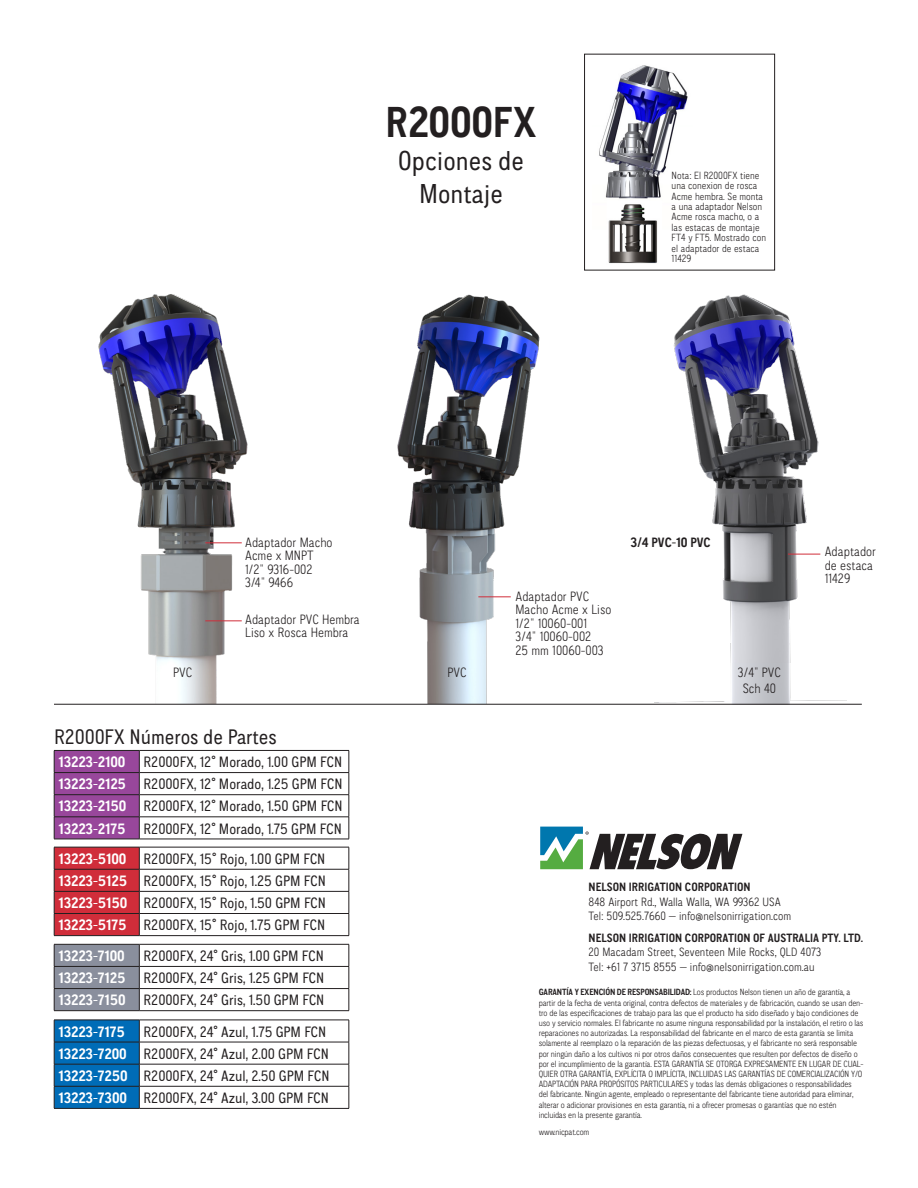
<style>
.page{position:relative;width:918px;height:1188px;background:#fff}
.page>*{position:absolute;margin:0;border:0;box-sizing:border-box;transform-origin:0 0}
.t1{font:700 43.2px "CA Normal";color:#231f20}
.t2{font:27.3px/32.7px "CA Normal";color:#231f20;text-align:center}
.t3{font:21px "CA Normal";color:#231f20}
.t4{font:15px "CA Normal";color:#231f20}
.t5{font:700 15px "CA Normal";color:#fff}
.Product_Name{font:300 13.5px/13.5px "CA Normal";color:#231f20}
.Product_Name-2{font:700 13.5px "CA Normal";color:#231f20}
.t6{font:300 12px/14.4px "CA Normal";color:#231f20}
.t7{font:700 12px "CA Normal";letter-spacing:.005em;color:#231f20}
.Product_Name-3{font:300 10.35px/10.4px "CA Normal";color:#231f20}
.Warranty{font:300 9px/10.2px "CA Normal";letter-spacing:-.02em;color:#231f20}
.s1{font-weight:700}
</style>
<div class="page">
<img style="left:655px;top:663px;width:192px;height:41px">
<img style="left:673px;top:294px;width:148px;height:369px">
<img style="left:76px;top:294px;width:186px;height:410px">
<img style="left:385px;top:294px;width:173px;height:410px">
<hr style="left:205px;top:542px;width:37px;height:1px;background:#d02d3a">
<hr style="left:205px;top:620px;width:37px;height:1px;background:#d02d3a">
<hr style="left:478px;top:596px;width:33px;height:1px;background:#d02d3a">
<hr style="left:788px;top:554px;width:32px;height:1px;background:#d02d3a">
<hr style="left:54px;top:704px;width:808px;height:1px;background:#231f20">
<img style="left:593px;top:65px;width:99px;height:206px">
<div style="left:584px;top:54px;width:191px;height:216px;border:1px solid #231f20"></div>
<svg style="left:140px;top:773px;width:209px;height:335px"></svg>
<svg style="left:54px;top:840px;width:295px;height:180px"></svg>
<hr style="left:139px;top:750px;width:210px;height:1px;background:#231f20">
<hr style="left:139px;top:772px;width:210px;height:1px;background:#231f20">
<hr style="left:139px;top:794px;width:210px;height:1px;background:#231f20">
<hr style="left:139px;top:817px;width:210px;height:1px;background:#231f20">
<svg style="left:54px;top:750px;width:86px;height:89px;background:#904492"></svg>
<svg style="left:349px;top:751px;width:1px;height:88px"></svg>
<hr style="left:54px;top:839px;width:85px;height:1px;background:#231f20">
<hr style="left:139px;top:839px;width:210px;height:1px;background:#231f20">
<hr style="left:139px;top:847px;width:210px;height:1px;background:#231f20">
<hr style="left:139px;top:869px;width:210px;height:1px;background:#231f20">
<hr style="left:139px;top:891px;width:210px;height:1px;background:#231f20">
<hr style="left:139px;top:913px;width:210px;height:1px;background:#231f20">
<svg style="left:54px;top:847px;width:86px;height:88px;background:#c52c38"></svg>
<svg style="left:349px;top:847px;width:1px;height:88px"></svg>
<hr style="left:54px;top:935px;width:85px;height:1px;background:#231f20">
<hr style="left:139px;top:935px;width:210px;height:1px;background:#231f20">
<hr style="left:139px;top:944px;width:210px;height:1px;background:#231f20">
<hr style="left:139px;top:966px;width:210px;height:1px;background:#231f20">
<hr style="left:139px;top:988px;width:210px;height:1px;background:#231f20">
<svg style="left:54px;top:944px;width:86px;height:66px;background:#838895"></svg>
<svg style="left:349px;top:944px;width:1px;height:66px"></svg>
<hr style="left:54px;top:1010px;width:85px;height:1px;background:#231f20">
<hr style="left:139px;top:1010px;width:210px;height:1px;background:#231f20">
<hr style="left:139px;top:1020px;width:210px;height:1px;background:#231f20">
<hr style="left:139px;top:1042px;width:210px;height:1px;background:#231f20">
<hr style="left:139px;top:1064px;width:210px;height:1px;background:#231f20">
<hr style="left:139px;top:1086px;width:210px;height:1px;background:#231f20">
<svg style="left:54px;top:1020px;width:86px;height:88px;background:#0267ae"></svg>
<svg style="left:349px;top:1020px;width:1px;height:88px"></svg>
<hr style="left:54px;top:1108px;width:85px;height:1px;background:#231f20">
<hr style="left:139px;top:1108px;width:210px;height:1px;background:#231f20">
<div style="left:539px;top:825px;width:45px;height:46px;background:linear-gradient(to right,#d7ebd2,#d7ebd2)"></div>
<svg style="left:540px;top:827px;width:202px;height:42px"></svg>
<p class="t1" style="left:386px;top:92px;width:153px">R2000FX</p>
<p class="t2" style="left:398px;top:143px;width:127px">Opciones de<br>Montaje</p>
<p class="Product_Name-3" style="left:672px;top:170px;width:96px">Nota: El R2000FX tiene una conexion de rosca<br>Acme hembra. Se monta a una adaptador Nelson<br>Acme rosca macho, o a las estacas de montaje<br>FT4 y FT5. Mostrado con el adaptador de estaca<br>11429</p>
<p class="Product_Name" style="left:245px;top:535px;width:89px">Adaptador Macho<br>Acme x MNPT</p>
<p class="Product_Name" style="left:245px;top:562px;width:69px">1/2" 9316-002</p>
<p class="Product_Name" style="left:245px;top:575px;width:49px">3/4" 9466</p>
<p class="Product_Name" style="left:245px;top:612px;width:116px">Adaptador PVC Hembra</p>
<p class="Product_Name" style="left:245px;top:626px;width:105px">Liso x Rosca Hembra</p>
<p class="Product_Name" style="left:173px;top:665px;width:21px">PVC</p>
<p class="Product_Name" style="left:447px;top:665px;width:21px">PVC</p>
<p class="Product_Name" style="left:515px;top:589px;width:75px">Adaptador PVC</p>
<p class="Product_Name" style="left:515px;top:603px;width:98px">Macho Acme x Liso</p>
<p class="Product_Name" style="left:515px;top:616px;width:73px">1/2" 10060-001</p>
<p class="Product_Name" style="left:515px;top:630px;width:77px">3/4" 10060-002</p>
<p class="Product_Name" style="left:515px;top:643px;width:90px">25 mm 10060-003</p>
<p class="Product_Name-2" style="left:631px;top:533px;width:82px">3/4 PVC-10 PVC</p>
<p class="Product_Name" style="left:738px;top:665px;width:45px">3/4" PVC</p>
<p class="Product_Name" style="left:743px;top:682px;width:35px">Sch 40</p>
<p class="Product_Name" style="left:825px;top:544px;width:53px">Adaptador</p>
<p class="Product_Name" style="left:825px;top:558px;width:50px">de estaca</p>
<p class="Product_Name" style="left:825px;top:571px;width:27px">11429</p>
<p class="t3" style="left:54px;top:723px;width:224px">R2000FX Números de Partes</p>
<p class="t5" style="left:59px;top:752px;width:68px">13223-2100</p>
<p class="t4" style="left:144px;top:752px;width:200px">R2000FX, 12° Morado, 1.00 GPM FCN</p>
<p class="t5" style="left:59px;top:774px;width:69px">13223-2125</p>
<p class="t4" style="left:144px;top:774px;width:200px">R2000FX, 12° Morado, 1.25 GPM FCN</p>
<p class="t5" style="left:59px;top:796px;width:69px">13223-2150</p>
<p class="t4" style="left:144px;top:796px;width:201px">R2000FX, 12° Morado, 1.50 GPM FCN</p>
<p class="t5" style="left:59px;top:818px;width:68px">13223-2175</p>
<p class="t4" style="left:144px;top:818px;width:200px">R2000FX, 12° Morado, 1.75 GPM FCN</p>
<p class="t5" style="left:59px;top:848px;width:69px">13223-5100</p>
<p class="t4" style="left:144px;top:849px;width:183px">R2000FX, 15° Rojo, 1.00 GPM FCN</p>
<p class="t5" style="left:59px;top:870px;width:70px">13223-5125</p>
<p class="t4" style="left:144px;top:871px;width:184px">R2000FX, 15° Rojo, 1.25 GPM FCN</p>
<p class="t5" style="left:59px;top:893px;width:70px">13223-5150</p>
<p class="t4" style="left:144px;top:893px;width:184px">R2000FX, 15° Rojo, 1.50 GPM FCN</p>
<p class="t5" style="left:59px;top:915px;width:69px">13223-5175</p>
<p class="t4" style="left:144px;top:915px;width:183px">R2000FX, 15° Rojo, 1.75 GPM FCN</p>
<p class="t5" style="left:59px;top:945px;width:68px">13223-7100</p>
<p class="t4" style="left:144px;top:946px;width:182px">R2000FX, 24° Gris, 1.00 GPM FCN</p>
<p class="t5" style="left:59px;top:968px;width:68px">13223-7125</p>
<p class="t4" style="left:144px;top:968px;width:182px">R2000FX, 24° Gris, 1.25 GPM FCN</p>
<p class="t5" style="left:59px;top:990px;width:68px">13223-7150</p>
<p class="t4" style="left:144px;top:990px;width:182px">R2000FX, 24° Gris, 1.50 GPM FCN</p>
<p class="t5" style="left:59px;top:1021px;width:68px">13223-7175</p>
<p class="t4" style="left:144px;top:1021px;width:184px">R2000FX, 24° Azul, 1.75 GPM FCN</p>
<p class="t5" style="left:59px;top:1043px;width:70px">13223-7200</p>
<p class="t4" style="left:144px;top:1043px;width:187px">R2000FX, 24° Azul, 2.00 GPM FCN</p>
<p class="t5" style="left:59px;top:1065px;width:71px">13223-7250</p>
<p class="t4" style="left:144px;top:1066px;width:187px">R2000FX, 24° Azul, 2.50 GPM FCN</p>
<p class="t5" style="left:59px;top:1087px;width:70px">13223-7300</p>
<p class="t4" style="left:144px;top:1088px;width:187px">R2000FX, 24° Azul, 3.00 GPM FCN</p>
<p class="t7" style="left:589px;top:879px;width:164px">NELSON IRRIGATION CORPORATION</p>
<p class="t6" style="left:589px;top:894px;width:194px">848 Airport Rd., Walla Walla, WA 99362 USA</p>
<p class="t6" style="left:589px;top:909px;width:204px">Tel: 509.525.7660 — info@nelsonirrigation.com</p>
<p class="t7" style="left:589px;top:930px;width:276px">NELSON IRRIGATION CORPORATION OF AUSTRALIA PTY. LTD.</p>
<p class="t6" style="left:589px;top:945px;width:234px">20 Macadam Street, Seventeen Mile Rocks, QLD 4073<br>Tel: +61 7 3715 8555 — info@nelsonirrigation.com.au</p>
<p class="Warranty" style="left:539px;top:987px;width:326px"><span class="s1">GARANTÍA Y EXENCIÓN DE RESPONSABILIDAD:</span> Los productos Nelson tienen un año de garantía, a partir de la fecha de venta original, contra defectos de materiales y de fabricación, cuando se usan den&shy;tro de las especificaciones de trabajo para las que el producto ha sido diseñado y bajo condiciones de uso y servicio normales. El fabricante no asume ninguna responsabilidad por la instalación, el retiro o las reparaciones no autorizadas. La responsabilidad del fabricante en el marco de esta garantía se limita solamente al reemplazo o la reparación de las piezas defectuosas, y el fabricante no será responsable por ningún daño a los cultivos ni por otros daños consecuentes que resulten por defectos de diseño o por el incumplimiento de la garantía. ESTA GARANTÍA SE OTORGA EXPRESAMENTE EN LUGAR DE CUAL-QUIER OTRA GARANTÍA, EXPLÍCITA O IMPLÍCITA, INCLUIDAS LAS GARANTÍAS DE COMERCIALIZACIÓN Y/O ADAPTACIÓN PARA PROPÓSITOS PARTICULARES y todas las demás obligaciones o responsabilidades<br>del fabricante. Ningún agente, empleado o representante del fabricante tiene autoridad para eliminar, alterar o adicionar provisiones en esta garantía, ni a ofrecer promesas o garantías que no estén incluidas en la presente garantía.</p>
<p class="Warranty" style="left:539px;top:1126px;width:52px">www.nicpat.com</p>
</div>
